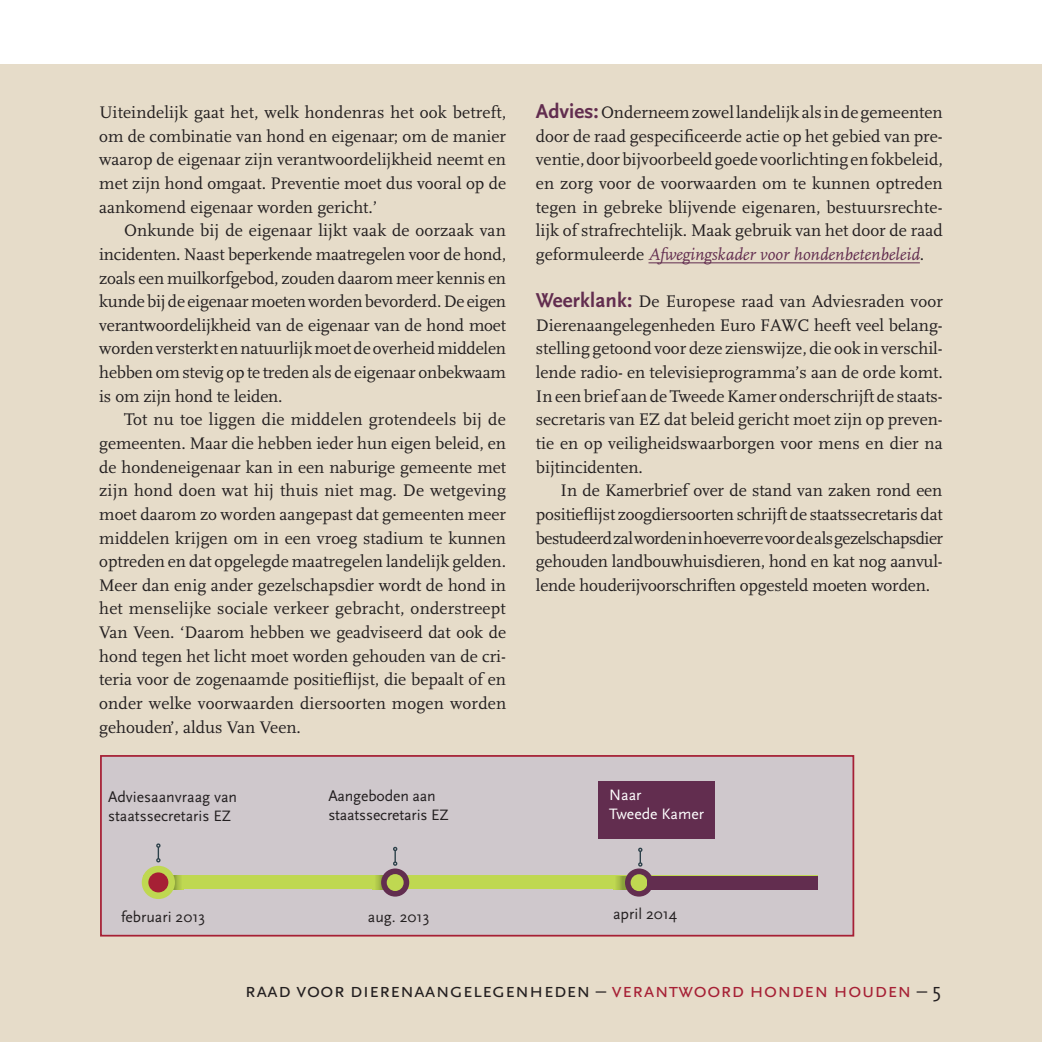
<style>
.page{position:relative;width:1042px;height:1042px;background:#fff}
.page>*{position:absolute;margin:0;border:0;box-sizing:border-box;transform-origin:0 0}
.t1{font:21px "Scala Sans Caps";color:#231f20}
._2-koloms_bodytekst{font:17.5px/23.6px "Scala";color:#231f20;text-align:justify}
.witte_tekst_in_balk{font:15.75px/18.9px "Scala Sans";color:#231f20}
.t2{font:15.75px/18.9px "Scala Sans";color:#fff}
.s1{font-family:"Scala Sans";font-weight:700;font-size:21px;color:#622d4f}
.s2{font-style:italic;color:#622d4f}
.s3{color:#a62035}
</style>
<div class="page">
<div style="left:0;top:64px;width:1042px;height:978px;background:#e6dcc9"></div>
<hr style="left:648px;top:262px;width:272px;height:1px;background:#622d4f">
<div style="left:100px;top:755px;width:754px;height:181px;background:#cfc8cc;border:2px solid #a62035"></div>
<svg style="left:638px;top:847px;width:4px;height:19px"></svg>
<div style="left:143px;top:875px;width:674px;height:14px;background:#bfd851"></div>
<svg style="left:173px;top:875px;width:8px;height:14px"></svg>
<svg style="left:376px;top:875px;width:7px;height:14px"></svg>
<div style="left:142px;top:866px;width:33px;height:33px;background:#bfd851;border-radius:50%"></div>
<div style="left:148px;top:872px;width:20px;height:20px;background:#a62035;border-radius:50%"></div>
<div style="left:381px;top:868px;width:28px;height:28px;background:#622d4f;border-radius:50%"></div>
<div style="left:387px;top:874px;width:17px;height:17px;background:#bfd851;border-radius:50%"></div>
<svg style="left:393px;top:847px;width:4px;height:19px"></svg>
<svg style="left:613px;top:876px;width:14px;height:14px"></svg>
<div style="left:625px;top:868px;width:28px;height:28px;background:#622d4f;border-radius:50%"></div>
<div style="left:630px;top:874px;width:17px;height:17px;background:#bfd851;border-radius:50%"></div>
<svg style="left:156px;top:843px;width:5px;height:19px"></svg>
<div style="left:598px;top:781px;width:116px;height:57px;background:#622d4f"></div>
<div style="left:647px;top:876px;width:170px;height:13px;background:#622d4f"></div>
<p class="_2-koloms_bodytekst" style="left:99px;top:101px;width:408px">Uiteindelijk gaat het, welk hondenras het ook betreft, om de combinatie van hond en eigenaar; om de manier waarop de eigenaar zijn verantwoordelijkheid neemt en met zijn hond omgaat. Preventie moet dus vooral op de aankomend eigenaar worden gericht.’</p>
<p class="_2-koloms_bodytekst" style="left:99px;top:219px;width:408px;text-indent:25px">Onkunde bij de eigenaar lijkt vaak de oorzaak van incidenten. Naast beperkende maatregelen voor de hond, zoals een muilkorfgebod, zouden daarom meer kennis en kunde bij de eigenaar moeten worden bevorderd. De eigen verantwoordelijkheid van de eigenaar van de hond moet worden versterkt en natuurlijk moet de overheid middelen hebben om stevig op te treden als de eigenaar onbekwaam is om zijn hond te leiden.</p>
<p class="_2-koloms_bodytekst" style="left:99px;top:408px;width:408px;text-indent:25px">Tot nu toe liggen die middelen grotendeels bij de gemeenten. Maar die hebben ieder hun eigen beleid, en de hondeneigenaar kan in een naburige gemeente met zijn hond doen wat hij thuis niet mag. De wetgeving moet daarom zo worden aangepast dat gemeenten meer middelen krijgen om in een vroeg stadium te kunnen optreden en dat opgelegde maatregelen landelijk gelden.</p>
<p class="_2-koloms_bodytekst" style="left:99px;top:573px;width:408px">Meer dan enig ander gezelschapsdier wordt de hond in het menselijke sociale verkeer gebracht, onderstreept Van Veen. ‘Daarom hebben we geadviseerd dat ook de hond tegen het licht moet worden gehouden van de cri&shy;teria voor de zogenaamde positieflijst, die bepaalt of en onder welke voorwaarden diersoorten mogen worden gehouden’, aldus Van Veen.</p>
<p class="_2-koloms_bodytekst" style="left:536px;top:101px;width:408px"><span class="s1">Advies:</span> Onderneem zowel landelijk als in de gemeenten door de raad gespecificeerde actie op het gebied van pre&shy;ventie, door bijvoorbeeld goede voorlichting en fokbeleid, en zorg voor de voorwaarden om te kunnen optreden tegen in gebreke blijvende eigenaren, bestuursrechte&shy;lijk of strafrechtelijk. Maak gebruik van het door de raad geformuleerde <span class="s2">Afwegingskader voor hondenbetenbeleid</span>.</p>
<p class="_2-koloms_bodytekst" style="left:536px;top:290px;width:409px"><span class="s1">Weerklank:</span> De Europese raad van Adviesraden voor Dierenaangelegenheden Euro FAWC heeft veel belang&shy;stelling getoond voor deze zienswijze, die ook in verschil&shy;lende radio- en televisieprogramma’s aan de orde komt.</p>
<p class="_2-koloms_bodytekst" style="left:536px;top:384px;width:408px">In een brief aan de Tweede Kamer onderschrijft de staats&shy;secretaris van EZ dat beleid gericht moet zijn op preven&shy;tie en op veiligheidswaarborgen voor mens en dier na bijtincidenten.</p>
<p class="_2-koloms_bodytekst" style="left:536px;top:479px;width:409px;text-indent:25px">In de Kamerbrief over de stand van zaken rond een positieflijst zoogdiersoorten schrijft de staatssecretaris dat bestudeerd zal worden in hoeverre voor de als gezelschapsdier gehouden landbouwhuisdieren, hond en kat nog aanvul&shy;lende houderijvoorschriften opgesteld moeten worden.</p>
<p class="witte_tekst_in_balk" style="left:108px;top:787px;width:131px">Adviesaanvraag van staatssecretaris EZ</p>
<p class="witte_tekst_in_balk" style="left:328px;top:787px;width:122px">Aangeboden aan staatssecretaris EZ</p>
<p class="t2" style="left:609px;top:786px;width:96px">Naar<br>Tweede Kamer</p>
<p class="witte_tekst_in_balk" style="left:121px;top:908px;width:86px">februari 2013</p>
<p class="witte_tekst_in_balk" style="left:368px;top:908px;width:63px">aug. 2013</p>
<p class="witte_tekst_in_balk" style="left:613px;top:904px;width:66px">april 2014</p>
<p class="t1" style="left:245px;top:978px;width:698px">raad voor dierenaangelegenheden – <span class="s3">verantwoord honden houden</span> – 5</p>
</div>
